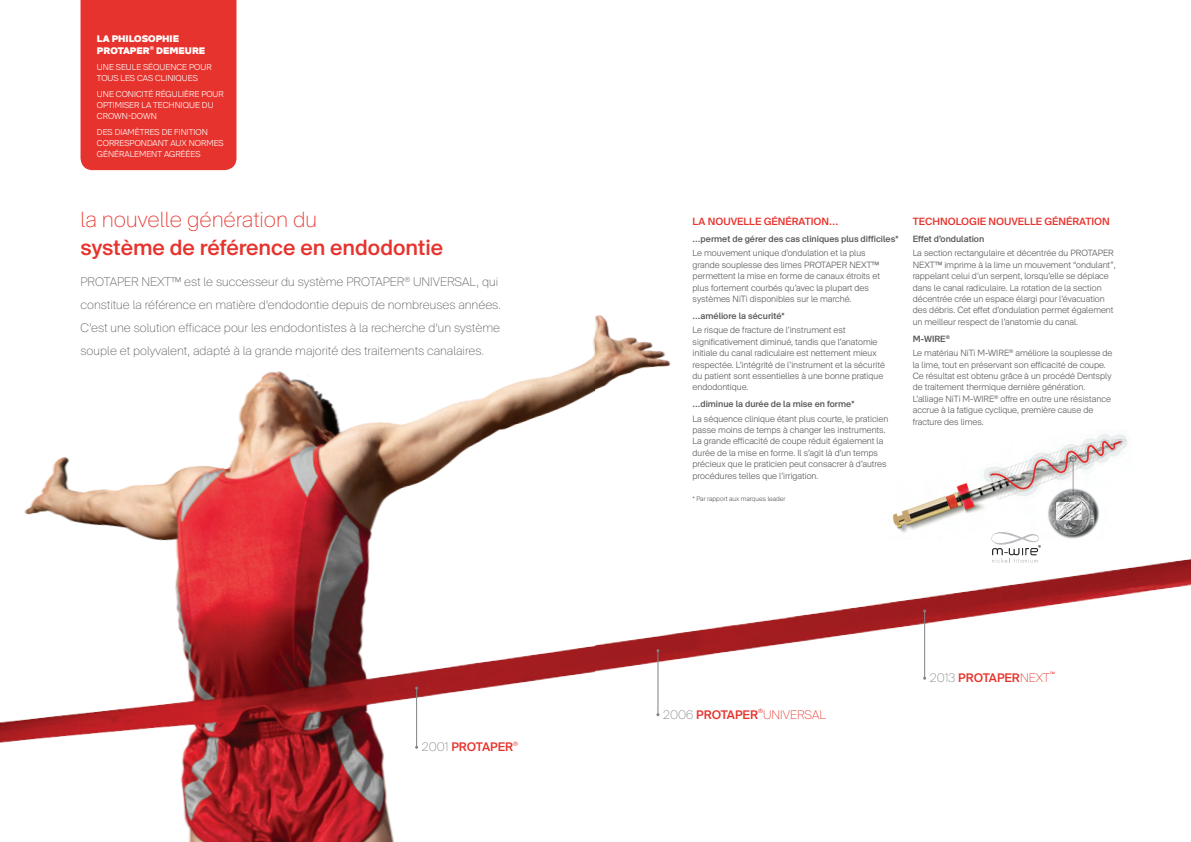
<style>
.page{position:relative;width:1191px;height:842px;background:#fff}
.page>*{position:absolute;margin:0;border:0;box-sizing:border-box;transform-origin:0 0}
.t1{font:500 23px "Maillefer";color:#e7332d}
.t2{font:100 23px "Maillefer";color:#e7332d}
.t3{font:100 13px/22.8px "Maillefer";color:#57585a}
.t4{font:500 13px "Maillefer";color:#e7332d}
.t5{font:100 13px "Maillefer";color:#e7332d}
.t6{font:500 11px "Maillefer";color:#e7332d}
.t7{font:900 10px/12px "Maillefer";color:#fff}
.t8{font:300 9.5px/11.4px "Maillefer";color:#57585a}
.t9{font:500 9.5px "Maillefer";color:#57585a}
.t10{font:300 9px/10.8px "Maillefer";color:#fff}
.t11{font:300 7px "Maillefer";color:#57585a}
.s1{font-weight:100;color:#808285}
.s2{font-weight:500}
.s3{color:#808285}
.s4{font-weight:100}
</style>
<div class="page">
<img style="left:0;top:335px;width:595px;height:507px">
<div style="left:81px;top:0;width:155px;height:170px;background:#e7332d"></div>
<hr style="left:416px;top:688px;width:1px;height:59px;background:#808285">
<img style="left:595px;top:315px;width:596px;height:402px">
<hr style="left:657px;top:651px;width:1px;height:64px;background:#808285">
<hr style="left:924px;top:611px;width:1px;height:67px;background:#808285">
<img style="left:886px;top:429px;width:249px;height:111px">
<svg style="left:991px;top:532px;width:50px;height:31px"></svg>
<p class="t7" style="left:97px;top:32px;width:110px">LA PHILOSOPHIE<br>PROTAPER<sup>®</sup> DEMEURE</p>
<p class="t10" style="left:97px;top:61px;width:116px">UNE SEULE SÉQUENCE POUR<br>TOUS LES CAS CLINIQUES</p>
<p class="t10" style="left:97px;top:89px;width:128px">UNE CONICITÉ RÉGULIÈRE POUR<br>OPTIMISER LA TECHNIQUE DU<br>CROWN-DOWN</p>
<p class="t10" style="left:97px;top:127px;width:128px">DES DIAMÈTRES DE FINITION<br>CORRESPONDANT AUX NORMES<br>GÉNÉRALEMENT AGRÉÉES</p>
<h1 class="t2" style="left:81px;top:206px;width:238px">la nouvelle génération du</h1>
<h1 class="t1" style="left:81px;top:233px;width:364px">système de référence en endodontie</h1>
<p class="t3" style="left:81px;top:270px;width:422px">PROTAPER NEXT™ est le successeur du système PROTAPER<sup>®</sup> UNIVERSAL, qui constitue la référence en matière d’endodontie depuis de nombreuses années.<br>C’est une solution efficace pour les endodontistes à la recherche d’un système souple et polyvalent, adapté à la grande majorité des traitements canalaires.</p>
<h2 class="t4" style="left:422px;top:739px;width:98px"><span class="s1">2001</span> PROTAPER<sup>®</sup></h2>
<p class="t6" style="left:692px;top:215px;width:147px">LA NOUVELLE GÉNÉRATION…</p>
<p class="t9" style="left:692px;top:233px;width:207px">…permet de gérer des cas cliniques plus difficiles*</p>
<p class="t8" style="left:692px;top:247px;width:189px">Le mouvement unique d’ondulation et la plus grande souplesse des limes PROTAPER NEXT™ permettent la mise en forme de canaux étroits et plus fortement courbés qu’avec la plupart des systèmes NiTi disponibles sur le marché.</p>
<p class="t9" style="left:692px;top:310px;width:94px">…améliore la sécurité*</p>
<p class="t8" style="left:692px;top:324px;width:194px">Le risque de fracture de l’instrument est significativement diminué, tandis que l’anatomie initiale du canal radiculaire est nettement mieux respectée. L’intégrité de l’instrument et la sécurité du patient sont essentielles à une bonne pratique endodontique.</p>
<p class="t9" style="left:692px;top:399px;width:163px">…diminue la durée de la mise en forme*</p>
<p class="t8" style="left:692px;top:413px;width:197px">La séquence clinique étant plus courte, le praticien passe moins de temps à changer les instruments.<br>La grande efficacité de coupe réduit également la durée de la mise en forme. Il s’agit là d’un temps précieux que le praticien peut consacrer à d’autres procédures telles que l’irrigation.</p>
<p class="t11" style="left:692px;top:494px;width:94px">* Par rapport aux marques leader</p>
<p class="t6" style="left:912px;top:215px;width:199px">TECHNOLOGIE NOUVELLE GÉNÉRATION</p>
<p class="t9" style="left:912px;top:233px;width:73px">Effet d’ondulation</p>
<p class="t8" style="left:912px;top:247px;width:204px">La section rectangulaire et décentrée du PROTAPER NEXT™ imprime à la lime un mouvement “ondulant”, rappelant celui d’un serpent, lorsqu’elle se déplace dans le canal radiculaire. La rotation de la section décentrée crée un espace élargi pour l’évacuation des débris. Cet effet d’ondulation permet également un meilleur respect de l’anatomie du canal.</p>
<p class="t8" style="left:912px;top:331px;width:201px;line-height:14.2px"><span class="s2">M-WIRE</span><sup>®<br></sup>Le matériau NiTi M-WIRE<sup>®</sup> améliore la souplesse de</p>
<p class="t8" style="left:912px;top:358px;width:200px">la lime, tout en préservant son efficacité de coupe.<br>Ce résultat est obtenu grâce à un procédé Dentsply de traitement thermique dernière génération.<br>L’alliage NiTi M-WIRE<sup>®</sup> offre en outre une résistance accrue à la fatigue cyclique, première cause de fracture des limes.</p>
<h2 class="t5" style="left:663px;top:706px;width:164px"><span class="s3">2006</span> <span class="s2">PROTAPER</span><sup>®</sup>UNIVERSAL</h2>
<h2 class="t4" style="left:930px;top:670px;width:126px"><span class="s1">2013</span> PROTAPER<span class="s4">NEXT</span><sup>™</sup></h2>
</div>
